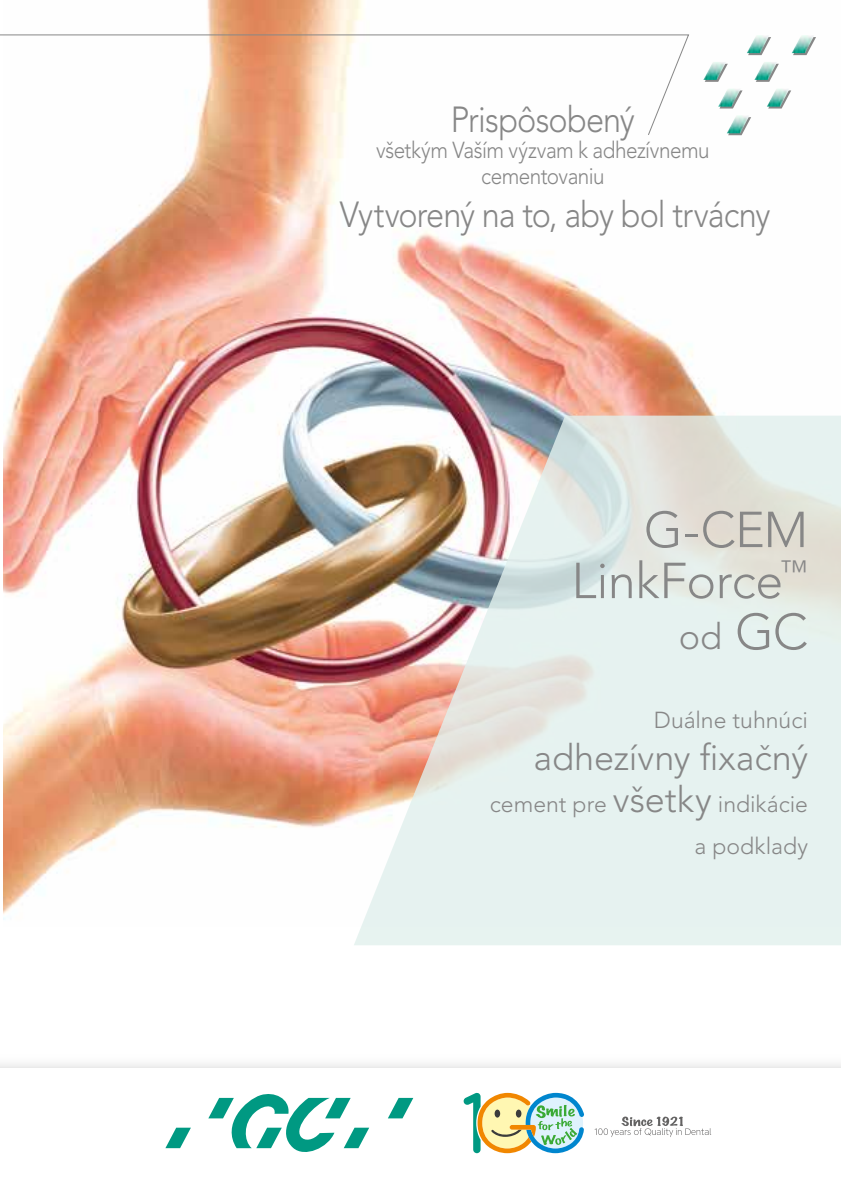
<style>
.page{position:relative;width:841px;height:1191px;background:#fff}
.page>*{position:absolute;margin:0;border:0;box-sizing:border-box;transform-origin:0 0}
.t1{font:300 50px/51px "Avenir";letter-spacing:-.01em;color:#878787;text-align:right}
.t2{font:300 36px "Avenir";letter-spacing:-.025em;color:#878787;scale:.9 1}
.t3{font:300 36px "Avenir";letter-spacing:-.005em;color:#878787}
.t4{font:300 36px "Avenir";letter-spacing:-.025em;color:#878787}
.t5{font:300 23px/42px "Avenir";letter-spacing:-.01em;color:#878787;text-align:right}
.t6{font:300 23px/26px "Avenir";letter-spacing:-.01em;color:#878787;text-align:center;scale:.9 1}
.s1{font-size:50px}
.s2{font-size:36px}
</style>
<div class="page">
<img style="left:3px;top:0;width:803px;height:920px">
<svg style="left:0;top:34px;width:690px;height:102px"></svg>
<svg style="left:748px;top:37px;width:23px;height:18px"></svg>
<svg style="left:704px;top:64px;width:23px;height:18px"></svg>
<svg style="left:719px;top:90px;width:23px;height:18px"></svg>
<svg style="left:792px;top:37px;width:24px;height:18px"></svg>
<svg style="left:755px;top:64px;width:23px;height:18px"></svg>
<svg style="left:768px;top:90px;width:23px;height:18px"></svg>
<svg style="left:728px;top:117px;width:23px;height:18px"></svg>
<img style="left:746px;top:35px;width:23px;height:18px">
<img style="left:703px;top:62px;width:23px;height:18px">
<img style="left:718px;top:89px;width:23px;height:18px">
<img style="left:791px;top:35px;width:23px;height:18px">
<img style="left:754px;top:62px;width:23px;height:18px">
<img style="left:766px;top:89px;width:23px;height:18px">
<img style="left:726px;top:115px;width:23px;height:18px">
<svg style="left:354px;top:415px;width:486px;height:530px;background:#dfdfda"></svg>
<svg style="left:463px;top:1092px;width:121px;height:61px"></svg>
<svg style="left:594px;top:1116px;width:117px;height:21px"></svg>
<svg style="left:165px;top:1127px;width:26px;height:21px"></svg>
<svg style="left:388px;top:1097px;width:25px;height:21px"></svg>
<svg style="left:208px;top:1094px;width:161px;height:58px"></svg>
<h2 class="t2" style="left:451px;top:99px;width:206px">Prispôsobený</h2>
<p class="t6" style="left:376px;top:137px;width:372px">všetkým Vaším výzvam k adhezívnemu cementovaniu</p>
<h2 class="t2" style="left:340px;top:193px;width:479px">Vytvorený na to, aby bol trvácny</h2>
<h1 class="t1" style="left:571px;top:504px;width:238px">G-CEM<br>LinkForce<sup>™</sup></h1>
<h2 class="t4" style="left:678px;top:615px;width:131px">od <span class="s1">GC</span></h2>
<p class="t5" style="left:654px;top:699px;width:156px">Duálne tuhnúci</p>
<h2 class="t3" style="left:533px;top:736px;width:276px">adhezívny fixaËný</h2>
<p class="t5" style="left:490px;top:783px;width:320px">cement pre <span class="s2">všetky</span> indikácie a podklady</p>
</div>
